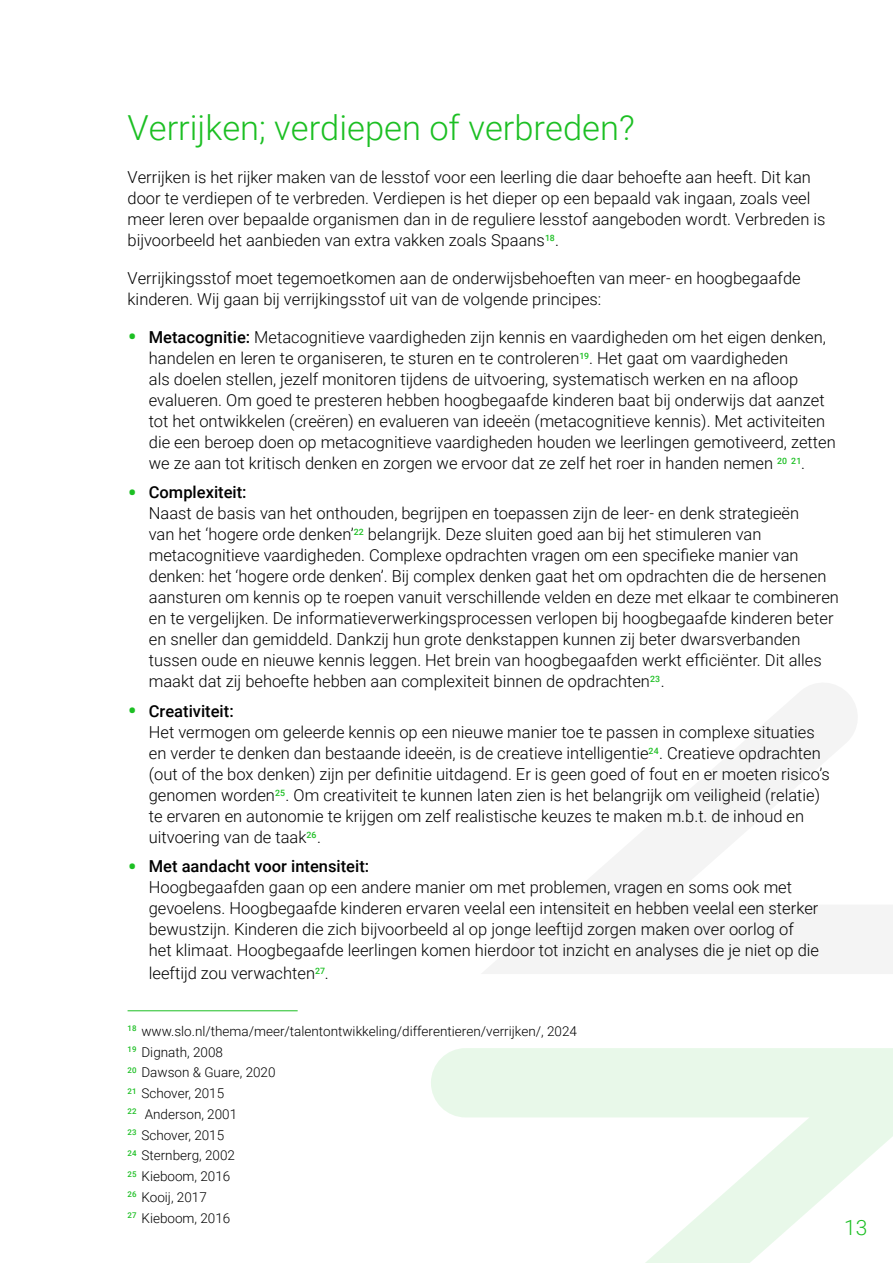
<style>
.page{position:relative;width:893px;height:1263px;background:#fff}
.page>*{position:absolute;margin:0;border:0;box-sizing:border-box;transform-origin:0 0}
.t1{font:300 34.5px "Roboto";color:#1cbf23}
.t2{font:300 21px "Roboto";color:#1cbf23}
.t3{font:300 16.5px/21px "Roboto";color:#000}
.t4{font:300 13.5px/20.7px "Roboto";color:#000}
.s1{font-size:30px;color:#1cbf23}
.s2{font-weight:500}
</style>
<div class="page">
<svg style="left:431px;top:1048px;width:462px;height:215px"></svg>
<svg style="left:482px;top:683px;width:411px;height:291px"></svg>
<hr style="left:128px;top:1010px;width:170px;height:1px;background:#1cbf23">
<h1 class="t1" style="left:128px;top:104px;width:509px">Verrijken; verdiepen of verbreden?</h1>
<p class="t3" style="left:128px;top:166px;width:699px">Verrijken is het rijker maken van de lesstof voor een leerling die daar behoefte aan heeft. Dit kan door te verdiepen of te verbreden. Verdiepen is het dieper op een bepaald vak ingaan, zoals veel meer leren over bepaalde organismen dan in de reguliere lesstof aangeboden wordt. Verbreden is bijvoorbeeld het aanbieden van extra vakken zoals Spaans<sup>18</sup>.</p>
<p class="t3" style="left:128px;top:267px;width:675px">Verrijkingsstof moet tegemoetkomen aan de onderwijsbehoeften van meer- en hoogbegaafde kinderen. Wij gaan bij verrijkingsstof uit van de volgende principes:</p>
<p class="t3" style="left:149px;top:326px;width:688px;text-indent:-21px"><span class="s1">•</span> <span class="s2">Metacognitie:</span> Metacognitieve vaardigheden zijn kennis en vaardigheden om het eigen denken, handelen en leren te organiseren, te sturen en te controleren<sup>19</sup>. Het gaat om vaardigheden<br>als doelen stellen, jezelf monitoren tijdens de uitvoering, systematisch werken en na afloop evalueren. Om goed te presteren hebben hoogbegaafde kinderen baat bij onderwijs dat aanzet tot het ontwikkelen (creëren) en evalueren van ideeën (metacognitieve kennis). Met activiteiten die een beroep doen op metacognitieve vaardigheden houden we leerlingen gemotiveerd, zetten we ze aan tot kritisch denken en zorgen we ervoor dat ze zelf het roer in handen nemen <sup>20</sup> <sup>21</sup>.</p>
<p class="t3" style="left:149px;top:481px;width:692px;text-indent:-21px"><span class="s1">•</span> <span class="s2">Complexiteit:<br></span>Naast de basis van het onthouden, begrijpen en toepassen zijn de leer- en denk strategieën<br>van het ‘hogere orde denken’<sup>22</sup> belangrijk. Deze sluiten goed aan bij het stimuleren van metacognitieve vaardigheden. Complexe opdrachten vragen om een specifieke manier van denken: het ‘hogere orde denken’. Bij complex denken gaat het om opdrachten die de hersenen aansturen om kennis op te roepen vanuit verschillende velden en deze met elkaar te combineren en te vergelijken. De informatieverwerkingsprocessen verlopen bij hoogbegaafde kinderen beter en sneller dan gemiddeld. Dankzij hun grote denkstappen kunnen zij beter dwarsverbanden tussen oude en nieuwe kennis leggen. Het brein van hoogbegaafden werkt efficiënter. Dit alles maakt dat zij behoefte hebben aan complexiteit binnen de opdrachten<sup>23</sup>.</p>
<p class="t3" style="left:149px;top:700px;width:683px;text-indent:-21px"><span class="s1">•</span> <span class="s2">Creativiteit:<br></span>Het vermogen om geleerde kennis op een nieuwe manier toe te passen in complexe situaties en verder te denken dan bestaande ideeën, is de creatieve intelligentie<sup>24</sup>. Creatieve opdrachten (out of the box denken) zijn per definitie uitdagend. Er is geen goed of fout en er moeten risico’s genomen worden<sup>25</sup>. Om creativiteit te kunnen laten zien is het belangrijk om veiligheid (relatie) te ervaren en autonomie te krijgen om zelf realistische keuzes te maken m.b.t. de inhoud en uitvoering van de taak<sup>26</sup>.</p>
<p class="t3" style="left:149px;top:855px;width:672px;text-indent:-21px"><span class="s1">•</span> <span class="s2">Met aandacht voor intensiteit:<br></span>Hoogbegaafden gaan op een andere manier om met problemen, vragen en soms ook met gevoelens. Hoogbegaafde kinderen ervaren veelal een intensiteit en hebben veelal een sterker bewustzijn. Kinderen die zich bijvoorbeeld al op jonge leeftijd zorgen maken over oorlog of het klimaat. Hoogbegaafde leerlingen komen hierdoor tot inzicht en analyses die je niet op die</p>
<p class="t3" style="left:149px;top:962px;width:182px">leeftijd zou verwachten<sup>27</sup>.</p>
<p class="t4" style="left:128px;top:1020px;width:451px"><sup>18</sup> www.slo.nl/thema/meer/talentontwikkeling/differentieren/verrijken/, 2024<br><sup>19</sup> Dignath, 2008<br><sup>20</sup> Dawson &amp; Guare, 2020<br><sup>21</sup> Schover, 2015<br><sup>22</sup> Anderson, 2001<br><sup>23</sup> Schover, 2015<br><sup>24</sup> Sternberg, 2002<br><sup>25</sup> Kieboom, 2016<br><sup>26</sup> Kooij, 2017<br><sup>27</sup> Kieboom, 2016</p>
<p class="t2" style="left:844px;top:1213px;width:25px">13</p>
</div>
